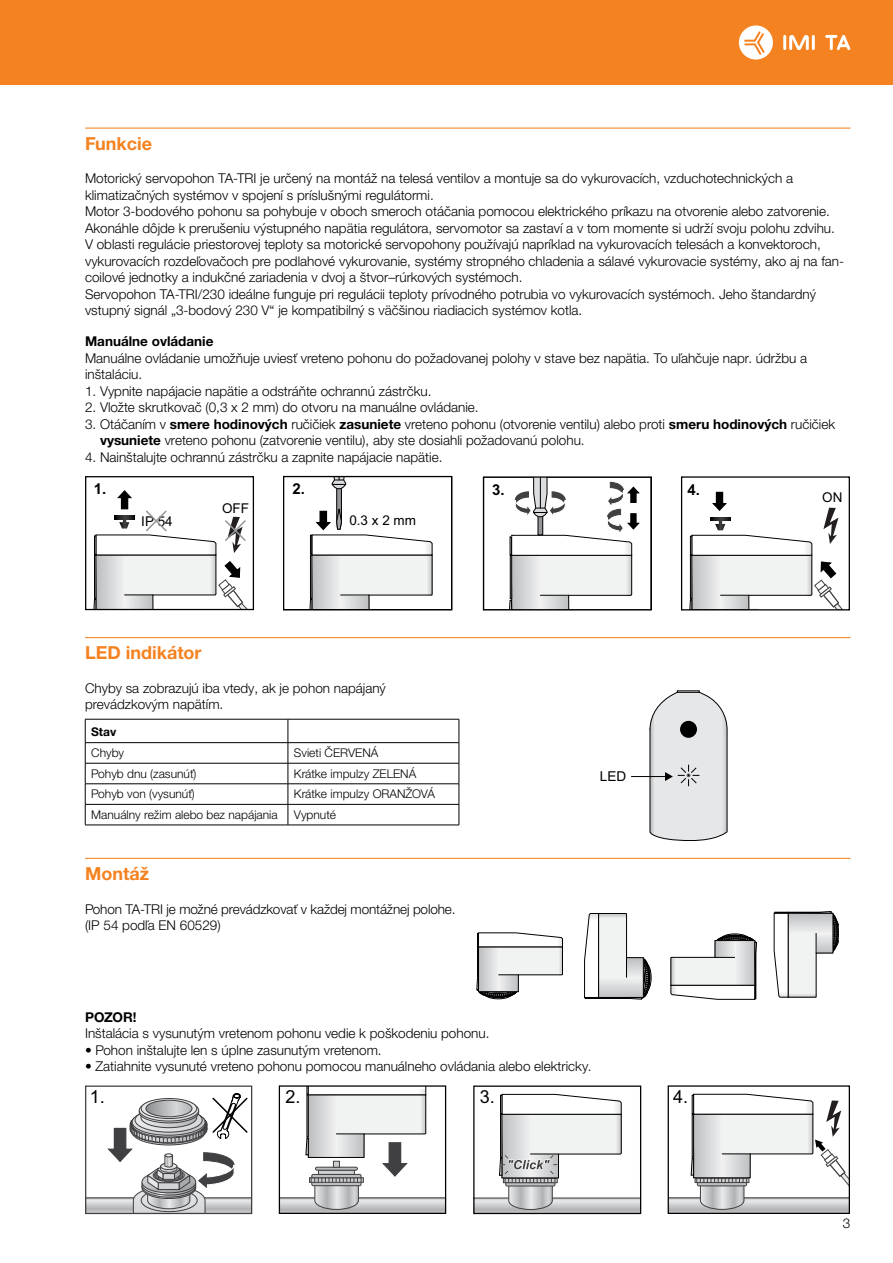
<style>
.page{position:relative;width:893px;height:1263px;background:#fff}
.page>*{position:absolute;margin:0;border:0;box-sizing:border-box;transform-origin:0 0}
.t1{font:700 18px "Helvetica Neue LTW1 G";color:#f58220}
.t2{font:18px "Arial";color:#000}
.t3{font:700 15px "Arial";color:#000}
.t4{font:13.65px "Arial";color:#000}
.t5{font:300 13.5px/16.5px "Helvetica Neue LTW1 G";color:#000}
.t6{font:700 13.5px "Helvetica Neue LTW1 G";color:#000}
.t7{font:13.5px "Arial";color:#000}
.t8{font:300 12px "Helvetica Neue LTW1 G";color:#000}
.t9{font:700 12px "Helvetica Neue LTW1 G";color:#000}
.s1{font-weight:700}
</style>
<div class="page">
<div style="left:0;top:0;width:893px;height:85px;background:#f58220"></div>
<hr style="left:783px;top:35px;width:3px;height:15px;background:#fff">
<hr style="left:812px;top:35px;width:3px;height:15px;background:#fff">
<svg style="left:789px;top:35px;width:20px;height:15px"></svg>
<svg style="left:825px;top:35px;width:25px;height:15px"></svg>
<svg style="left:739px;top:25px;width:34px;height:35px"></svg>
<hr style="left:85px;top:128px;width:765px;height:1px;background:#f58220">
<hr style="left:85px;top:637px;width:765px;height:1px;background:#f58220">
<hr style="left:85px;top:719px;width:203px;height:1px;background:#000">
<hr style="left:288px;top:719px;width:171px;height:1px;background:#000">
<hr style="left:85px;top:742px;width:203px;height:1px;background:#000">
<hr style="left:288px;top:742px;width:171px;height:1px;background:#000">
<hr style="left:85px;top:763px;width:203px;height:1px;background:#000">
<hr style="left:288px;top:763px;width:171px;height:1px;background:#000">
<hr style="left:85px;top:783px;width:203px;height:1px;background:#000">
<hr style="left:288px;top:783px;width:171px;height:1px;background:#000">
<hr style="left:85px;top:804px;width:203px;height:1px;background:#000">
<svg style="left:85px;top:719px;width:1px;height:106px"></svg>
<hr style="left:288px;top:804px;width:171px;height:1px;background:#000">
<svg style="left:288px;top:719px;width:1px;height:106px"></svg>
<svg style="left:459px;top:719px;width:1px;height:106px"></svg>
<hr style="left:85px;top:825px;width:203px;height:1px;background:#000">
<hr style="left:288px;top:825px;width:171px;height:1px;background:#000">
<hr style="left:85px;top:858px;width:765px;height:1px;background:#f58220">
<div style="left:85px;top:476px;width:169px;height:134px;border:1px solid #000"></div>
<div style="left:283px;top:476px;width:169px;height:134px;border:1px solid #000"></div>
<svg style="left:509px;top:478px;width:131px;height:130px"></svg>
<div style="left:483px;top:476px;width:169px;height:134px;border:1px solid #000"></div>
<div style="left:681px;top:476px;width:169px;height:134px;border:1px solid #000"></div>
<svg style="left:94px;top:490px;width:155px;height:120px"></svg>
<svg style="left:689px;top:491px;width:155px;height:119px"></svg>
<svg style="left:310px;top:477px;width:123px;height:133px"></svg>
<hr style="left:631px;top:776px;width:35px;height:1px;background:#000">
<svg style="left:650px;top:691px;width:77px;height:150px;background:#d9dada"></svg>
<svg style="left:477px;top:932px;width:86px;height:67px"></svg>
<div style="left:477px;top:947px;width:2px;height:30px;background:#d1d3d4;border:1px solid #000"></div>
<svg style="left:584px;top:913px;width:67px;height:86px"></svg>
<div style="left:598px;top:997px;width:31px;height:1px;border:1px solid #000"></div>
<svg style="left:670px;top:934px;width:87px;height:65px"></svg>
<div style="left:755px;top:955px;width:1px;height:30px;background:#d1d3d4;border:1px solid #000"></div>
<svg style="left:774px;top:911px;width:64px;height:86px"></svg>
<div style="left:788px;top:912px;width:31px;height:1px;background:#d1d3d4;border:1px solid #000"></div>
<div style="left:85px;top:1085px;width:167px;height:129px;border:1px solid #403f41"></div>
<svg style="left:281px;top:1087px;width:163px;height:125px"></svg>
<div style="left:279px;top:1085px;width:167px;height:129px;border:1px solid #000"></div>
<div style="left:473px;top:1085px;width:168px;height:129px;border:1px solid #000"></div>
<svg style="left:474px;top:1094px;width:167px;height:119px"></svg>
<div style="left:668px;top:1085px;width:182px;height:129px;border:1px solid #000"></div>
<svg style="left:668px;top:1093px;width:181px;height:120px"></svg>
<svg style="left:86px;top:1093px;width:166px;height:120px"></svg>
<h1 class="t1" style="left:85px;top:132px;width:68px">Funkcie</h1>
<p class="t5" style="left:85px;top:170px;width:760px">Motorický servopohon TA-TRI je určený na montáž na telesá ventilov a montuje sa do vykurovacích, vzduchotechnických a klimatizačných systémov v spojení s príslušnými regulátormi.<br>Motor 3-bodového pohonu sa pohybuje v oboch smeroch otáčania pomocou elektrického príkazu na otvorenie alebo zatvorenie.<br>Akonáhle dôjde k prerušeniu výstupného napätia regulátora, servomotor sa zastaví a v tom momente si udrží svoju polohu zdvihu.<br>V oblasti regulácie priestorovej teploty sa motorické servopohony používajú napríklad na vykurovacích telesách a konvektoroch, vykurovacích rozdeľovačoch pre podlahové vykurovanie, systémy stropného chladenia a sálavé vykurovacie systémy, ako aj na fan&shy;coilové jednotky a indukčné zariadenia v dvoj a štvor–rúrkových systémoch.<br>Servopohon TA-TRI/230 ideálne funguje pri regulácii teploty prívodného potrubia vo vykurovacích systémoch. Jeho štandardný vstupný signál „3-bodový 230 V“ je kompatibilný s väčšinou riadiacich systémov kotla.</p>
<p class="t6" style="left:85px;top:333px;width:130px">Manuálne ovládanie</p>
<p class="t5" style="left:85px;top:349px;width:724px">Manuálne ovládanie umožňuje uviesť vreteno pohonu do požadovanej polohy v stave bez napätia. To uľahčuje napr. údržbu a inštaláciu.</p>
<p class="t5" style="left:85px;top:382px;width:348px">1. Vypnite napájacie napätie a odstráňte ochrannú zástrčku.</p>
<p class="t5" style="left:85px;top:399px;width:395px">2. Vložte skrutkovač (0,3 x 2 mm) do otvoru na manuálne ovládanie.</p>
<p class="t5" style="left:100px;top:415px;width:737px;text-indent:-15px">3. Otáčaním v <span class="s1">smere hodinových</span> ručičiek <span class="s1">zasuniete</span> vreteno pohonu (otvorenie ventilu) alebo proti <span class="s1">smeru hodinových</span> ručičiek <span class="s1">vysuniete</span> vreteno pohonu (zatvorenie ventilu), aby ste dosiahli požadovanú polohu.</p>
<p class="t5" style="left:85px;top:448px;width:359px">4. Nainštalujte ochrannú zástrčku a zapnite napájacie napätie.</p>
<p class="t3" style="left:94px;top:478px;width:14px">1.</p>
<p class="t3" style="left:292px;top:478px;width:14px">2.</p>
<p class="t7" style="left:222px;top:498px;width:28px">OFF</p>
<p class="t7" style="left:141px;top:512px;width:33px">IP 54</p>
<p class="t7" style="left:349px;top:511px;width:68px">0.3 x 2 mm</p>
<p class="t3" style="left:492px;top:479px;width:14px">3.</p>
<p class="t3" style="left:688px;top:479px;width:14px">4.</p>
<h1 class="t1" style="left:85px;top:642px;width:118px">LED indikátor</h1>
<p class="t5" style="left:85px;top:680px;width:302px">Chyby sa zobrazujú iba vtedy, ak je pohon napájaný prevádzkovým napätím.</p>
<p class="t9" style="left:91px;top:725px;width:27px">Stav</p>
<p class="t8" style="left:91px;top:746px;width:34px">Chyby</p>
<p class="t8" style="left:294px;top:746px;width:86px">Svieti ČERVENÁ</p>
<p class="t8" style="left:91px;top:766px;width:107px">Pohyb dnu (zasunúť)</p>
<p class="t8" style="left:294px;top:766px;width:124px">Krátke impulzy ZELENÁ</p>
<p class="t8" style="left:91px;top:787px;width:105px">Pohyb von (vysunúť)</p>
<p class="t8" style="left:294px;top:787px;width:143px">Krátke impulzy ORANŽOVÁ</p>
<p class="t8" style="left:91px;top:807px;width:188px">Manuálny režim alebo bez napájania</p>
<p class="t8" style="left:294px;top:807px;width:44px">Vypnuté</p>
<h1 class="t1" style="left:85px;top:862px;width:66px">Montáž</h1>
<p class="t5" style="left:85px;top:900px;width:372px">Pohon TA-TRI je možné prevádzkovať v každej montážnej polohe. (IP 54 podľa EN 60529)</p>
<p class="t4" style="left:600px;top:766px;width:28px">LED</p>
<p class="t6" style="left:85px;top:1008px;width:53px">POZOR!</p>
<p class="t5" style="left:85px;top:1025px;width:406px">Inštalácia s vysunutým vretenom pohonu vedie k poškodeniu pohonu.</p>
<p class="t5" style="left:85px;top:1041px;width:298px">• Pohon inštalujte len s úplne zasunutým vretenom.</p>
<p class="t5" style="left:85px;top:1058px;width:508px">• Zatiahnite vysunuté vreteno pohonu pomocou manuálneho ovládania alebo elektricky.</p>
<h1 class="t2" style="left:90px;top:1084px;width:17px">1.</h1>
<h1 class="t2" style="left:286px;top:1084px;width:17px">2.</h1>
<h1 class="t2" style="left:480px;top:1084px;width:17px">3.</h1>
<h1 class="t2" style="left:673px;top:1084px;width:17px">4.</h1>
<p class="t7" style="left:822px;top:488px;width:22px">ON</p>
<p class="t5" style="left:843px;top:1215px;width:9px">3</p>
</div>
